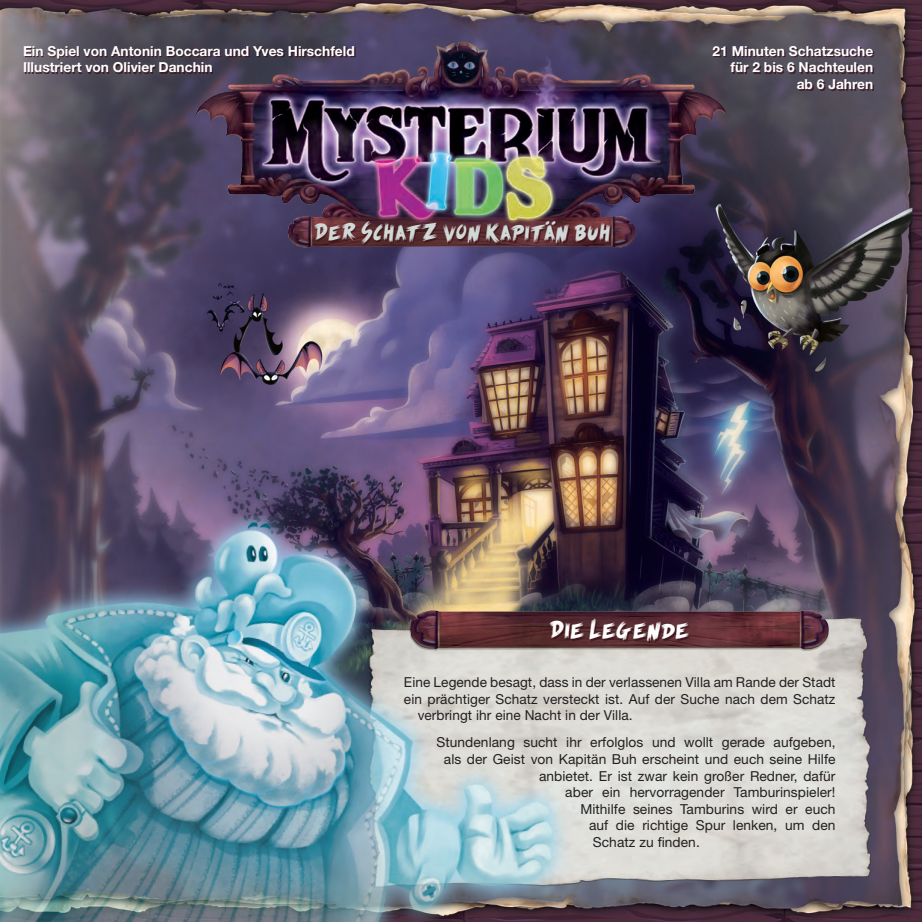
<style>
.page{position:relative;width:922px;height:922px;background:#fff}
.page>*{position:absolute;margin:0;border:0;box-sizing:border-box;transform-origin:0 0}
.t1{font:13.75px "Helvetica Neue LT Std";letter-spacing:.005em;color:#231f20}
.t2{font:700 13.75px/16.5px "Helvetica Neue LT Std";color:#fff;text-align:right}
.t3{font:13.75px "Scream Again";letter-spacing:-.04em;color:#fff}
.t4{font:13.12px "Scream Again";letter-spacing:-.01em;color:#d1d9d6}
.t5{font:8.88px "Scream Again";color:#d1d9d6}
</style>
<div class="page">
<img style="left:0;top:0;width:921px;height:921px">
<img style="left:573px;top:594px;width:344px;height:317px">
<div style="left:714px;top:47px;width:160px;height:43px;background:#3b0f1a;opacity:.75"></div>
<div style="left:25px;top:47px;width:330px;height:27px;background:#3b0f1a;opacity:.75"></div>
<img style="left:573px;top:602px;width:264px;height:54px">
<div style="left:551px;top:620px;width:139px;height:23px;background:#3b0f1a;opacity:.75"></div>
<img style="left:0;top:515px;width:573px;height:406px">
<img style="left:172px;top:10px;width:577px;height:289px">
<div style="left:316px;top:222px;width:295px;height:23px;background:#3b0f1a;opacity:.75"></div>
<svg style="left:546px;top:222px;width:10px;height:3px"></svg>
<p class="t2" style="left:23px;top:42px;width:333px;text-align:left">Ein Spiel von Antonin Boccara und Yves Hirschfeld<br>Illustriert von Olivier Danchin</p>
<p class="t5" style="left:545px;top:214px;width:12px">..</p>
<p class="t4" style="left:314px;top:225px;width:298px">DER SCHATZ VON KAPITAN BUH</p>
<p class="t2" style="left:712px;top:42px;width:162px">21 Minuten Schatzsuche für 2 bis 6 Nachteulen ab 6 Jahren</p>
<p class="t3" style="left:549px;top:622px;width:142px">DIE LEGENDE</p>
<p class="t1" style="left:404px;top:674px;width:433px">Eine Legende besagt, dass in der verlassenen Villa am Rande der Stadt</p>
<p class="t1" style="left:404px;top:690px;width:433px">ein prächtiger Schatz versteckt ist. Auf der Suche nach dem Schatz</p>
<p class="t1" style="left:417px;top:707px;width:216px">verbringt ihr eine Nacht in der Villa.</p>
<p class="t1" style="left:436px;top:734px;width:400px">Stundenlang sucht ihr erfolglos und wollt gerade aufgeben,</p>
<p class="t1" style="left:444px;top:750px;width:393px">als der Geist von Kapitän Buh erscheint und euch seine Hilfe</p>
<p class="t1" style="left:539px;top:767px;width:298px">anbietet. Er ist zwar kein großer Redner, dafür</p>
<p class="t1" style="left:565px;top:783px;width:271px">aber ein hervorragender Tamburinspieler!</p>
<p class="t1" style="left:580px;top:800px;width:256px">Mithilfe seines Tamburins wird er euch</p>
<p class="t1" style="left:589px;top:816px;width:248px">auf die richtige Spur lenken, um den</p>
<p class="t1" style="left:592px;top:833px;width:108px">Schatz zu finden.</p>
</div>
